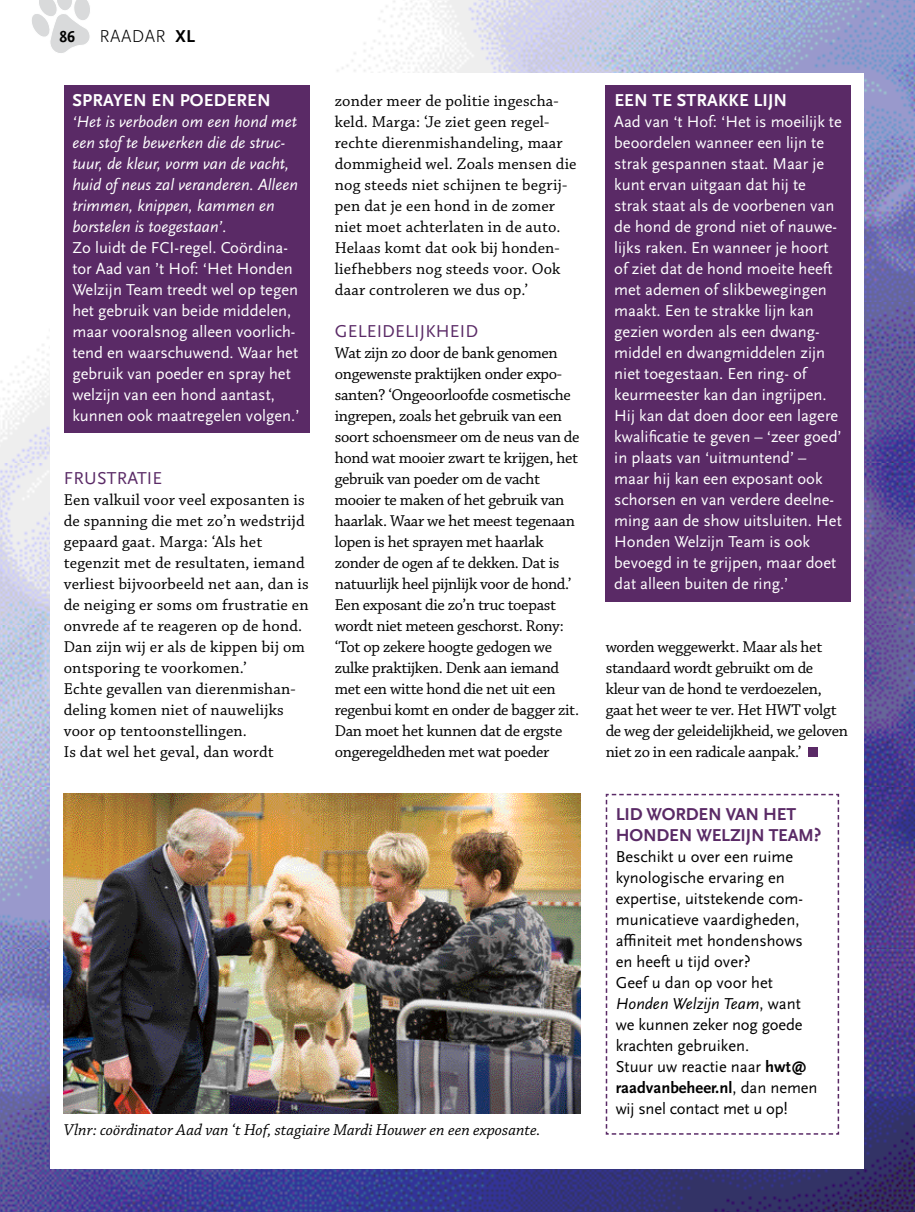
<style>
.page{position:relative;width:915px;height:1212px;background:#fff}
.page>*{position:absolute;margin:0;border:0;box-sizing:border-box;transform-origin:0 0}
.t1{font:700 18px "Scala Sans Pro";letter-spacing:.01em;color:#fff}
.t2{font:700 18px/21px "Scala Sans Pro";letter-spacing:-.01em;color:#5a2a66}
.t3{font:18px "Scala Sans Pro";letter-spacing:.01em;color:#5a2a66}
.t4{font:300 18px "Scala Sans Pro";letter-spacing:.02em;color:#000}
.t5{font:16.5px/21px "Scala Sans Pro";color:#fff}
.t6{font:16.5px/21px "Chaparral Pro";letter-spacing:-.015em;color:#000}
.t7{font:16.5px/21px "Chaparral Pro";letter-spacing:.01em;color:#000}
.t8{font:16.5px/21px "Scala Sans Pro";color:#000}
.t9{font:italic 16.5px/21px "Scala Sans Pro";color:#fff}
.t10{font:italic 16.5px "Chaparral Pro";color:#000}
.t11{font:700 16.5px "Scala Sans Pro";color:#000;scale:.95 1}
.s1{font-weight:700}
.s2{font-style:italic}
</style>
<div class="page">
<img style="left:0;top:0;width:914px;height:1212px">
<div style="left:50px;top:73px;width:813px;height:1095px;background:#fff"></div>
<img style="left:64px;top:794px;width:516px;height:320px">
<svg style="left:31px;top:0;width:60px;height:55px"></svg>
<div style="left:64px;top:85px;width:245px;height:348px;background:#5a2a66"></div>
<div style="left:605px;top:85px;width:245px;height:517px;background:#5a2a66"></div>
<svg style="left:605px;top:793px;width:234px;height:342px"></svg>
<div style="left:807px;top:747px;width:10px;height:10px;background:#5a2a66"></div>
<p class="t11" style="left:59px;top:27px;width:18px">86</p>
<p class="t4" style="left:99px;top:26px;width:97px">RAADAR <span class="s1">XL</span></p>
<p class="t1" style="left:72px;top:89px;width:200px">SPRAYEN EN POEDEREN</p>
<p class="t9" style="left:72px;top:111px;width:227px">‘Het is verboden om een hond met een stof te bewerken die de struc&shy;tuur, de kleur, vorm van de vacht, huid of neus zal veranderen. Alleen trimmen, knippen, kammen en borstelen is toegestaan’.</p>
<p class="t5" style="left:72px;top:237px;width:228px">Zo luidt de FCI-regel. Coördina&shy;tor Aad van ’t Hof: ‘Het Honden<br>Welzijn Team treedt wel op tegen het gebruik van beide middelen, maar vooralsnog alleen voorlich&shy;tend en waarschuwend. Waar het gebruik van poeder en spray het welzijn van een hond aantast, kunnen ook maatregelen volgen.’</p>
<p class="t3" style="left:64px;top:467px;width:100px">FRUSTRATIE</p>
<p class="t7" style="left:64px;top:489px;width:246px">Een valkuil voor veel exposanten is de spanning die met zo’n wedstrijd gepaard gaat. Marga: ‘Als het tegenzit met de resultaten, iemand verliest bijvoorbeeld net aan, dan is de neiging er soms om frustratie en onvrede af te reageren op de hond.<br>Dan zijn wij er als de kippen bij om ontsporing te voorkomen.’<br>Echte gevallen van dierenmishan&shy;deling komen niet of nauwelijks voor op tentoonstellingen.<br>Is dat wel het geval, dan wordt</p>
<p class="t7" style="left:334px;top:90px;width:243px">zonder meer de politie ingescha&shy;keld. Marga: ‘Je ziet geen regel&shy;rechte dierenmishandeling, maar dommigheid wel. Zoals mensen die nog steeds niet schijnen te begrij&shy;pen dat je een hond in de zomer niet moet achterlaten in de auto.<br>Helaas komt dat ook bij honden&shy;liefhebbers nog steeds voor. Ook daar controleren we dus op.’</p>
<p class="t3" style="left:335px;top:320px;width:145px">GELEIDELIJKHEID</p>
<p class="t6" style="left:334px;top:342px;width:246px">Wat zijn zo door de bank genomen ongewenste praktijken onder expo&shy;santen? ‘Ongeoorloofde cosmetische ingrepen, zoals het gebruik van een soort schoensmeer om de neus van de hond wat mooier zwart te krijgen, het gebruik van poeder om de vacht mooier te maken of het gebruik van haarlak. Waar we het meest tegenaan lopen is het sprayen met haarlak zonder de ogen af te dekken. Dat is natuurlijk heel pijnlijk voor de hond.’ Een exposant die zo’n truc toepast wordt niet meteen geschorst. Rony: ‘Tot op zekere hoogte gedogen we zulke praktijken. Denk aan iemand met een witte hond die net uit een regenbui komt en onder de bagger zit.<br>Dan moet het kunnen dat de ergste ongeregeldheden met wat poeder</p>
<p class="t10" style="left:64px;top:1120px;width:478px">Vlnr: coördinator Aad van ‘t Hof, stagiaire Mardi Houwer en een exposante.</p>
<p class="t1" style="left:614px;top:89px;width:174px">EEN TE STRAKKE LIJN</p>
<p class="t5" style="left:614px;top:111px;width:229px">Aad van ‘t Hof: ‘Het is moeilijk te beoordelen wanneer een lijn te strak gespannen staat. Maar je kunt ervan uitgaan dat hij te strak staat als de voorbenen van de hond de grond niet of nauwe&shy;lijks raken. En wanneer je hoort of ziet dat de hond moeite heeft met ademen of slikbewegingen maakt. Een te strakke lijn kan gezien worden als een dwang&shy;middel en dwangmiddelen zijn niet toegestaan. Een ring- of keurmeester kan dan ingrijpen.<br>Hij kan dat doen door een lagere kwalificatie te geven – ‘zeer goed’ in plaats van ‘uitmuntend’ – maar hij kan een exposant ook schorsen en van verdere deelne&shy;ming aan de show uitsluiten. Het<br>Honden Welzijn Team is ook bevoegd in te grijpen, maar doet dat alleen buiten de ring.’</p>
<p class="t6" style="left:605px;top:637px;width:244px">worden weggewerkt. Maar als het standaard wordt gebruikt om de kleur van de hond te verdoezelen, gaat het weer te ver. Het HWT volgt de weg der geleidelijkheid, we geloven niet zo in een radicale aanpak.’</p>
<p class="t2" style="left:615px;top:803px;width:207px">LID WORDEN VAN HET<br>HONDEN WELZIJN TEAM?</p>
<p class="t8" style="left:615px;top:846px;width:203px">Beschikt u over een ruime kynologische ervaring en expertise, uitstekende com&shy;municatieve vaardigheden, affiniteit met hondenshows en heeft u tijd over?<br>Geef u dan op voor het<br><span class="s2">Honden Welzijn Team</span>, want we kunnen zeker nog goede krachten gebruiken.<br>Stuur uw reactie naar <span class="s1">hwt@ raadvanbeheer.nl</span>, dan nemen wij snel contact met u op!</p>
</div>
